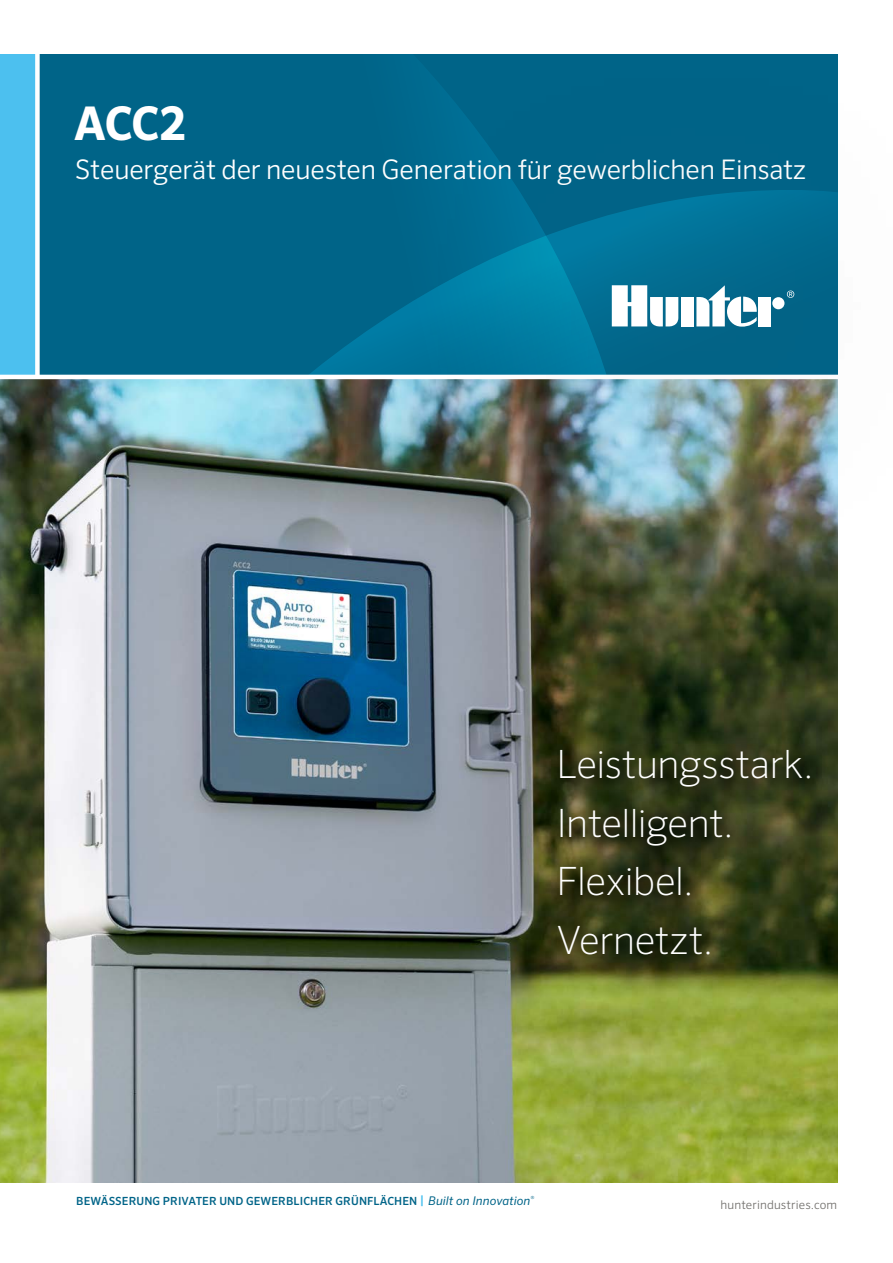
<style>
.page{position:relative;width:893px;height:1263px;background:#fff}
.page>*{position:absolute;margin:0;border:0;box-sizing:border-box;transform-origin:0 0}
.t1{font:700 46.5px "Sero Pro";color:#fff}
.t2{font:200 39px/58.5px "Sero Pro";letter-spacing:-.015em;color:#fff}
.t3{font:300 27px "Sero Pro";letter-spacing:-.01em;color:#fff}
.t4{font:300 12px "Sero Pro";letter-spacing:.01em;color:#716f6c}
.t5{font:500 11.25px "Sero Pro";letter-spacing:.01em;color:#006488}
.s1{font-size:12px;color:#4cc0ef}
.s2{font-weight:400;font-style:italic;font-size:12px}
</style>
<div class="page">
<img style="left:0;top:379px;width:838px;height:803px">
<div style="left:37px;top:55px;width:801px;height:320px;background:#006488"></div>
<svg style="left:158px;top:312px;width:238px;height:63px"></svg>
<div style="left:0;top:55px;width:37px;height:320px;background:#4cc0ef"></div>
<div style="left:35px;top:0;width:5px;height:377px;background:#fff"></div>
<div style="left:542px;top:733px;width:293px;height:247px;background:#000;opacity:.75"></div>
<div style="left:396px;top:58px;width:497px;height:502px;background:#585956;opacity:.75"></div>
<svg style="left:787px;top:291px;width:7px;height:7px"></svg>
<div style="left:681px;top:297px;width:13px;height:29px;background:#fff"></div>
<div style="left:772px;top:297px;width:12px;height:12px;background:#fff;border-radius:50%"></div>
<div style="left:759px;top:297px;width:12px;height:30px;background:#fff"></div>
<svg style="left:696px;top:285px;width:61px;height:42px"></svg>
<svg style="left:612px;top:285px;width:66px;height:42px"></svg>
<h1 class="t1" style="left:74px;top:95px;width:114px">ACC2</h1>
<h3 class="t3" style="left:75px;top:153px;width:733px">Steuergerät der neuesten Generation für gewerblichen Einsatz</h3>
<h2 class="t2" style="left:556px;top:735px;width:259px">Leistungsstark.<br>Intelligent.<br>Flexibel.<br>Vernetzt.</h2>
<p class="t5" style="left:76px;top:1194px;width:459px">BEWÄSSERUNG PRIVATER UND GEWERBLICHER GRÜNFLÄCHEN <span class="s1">|</span> <span class="s2">Built on Innovation</span><sup>®</sup></p>
<p class="t4" style="left:720px;top:1198px;width:118px">hunterindustries.com</p>
</div>
